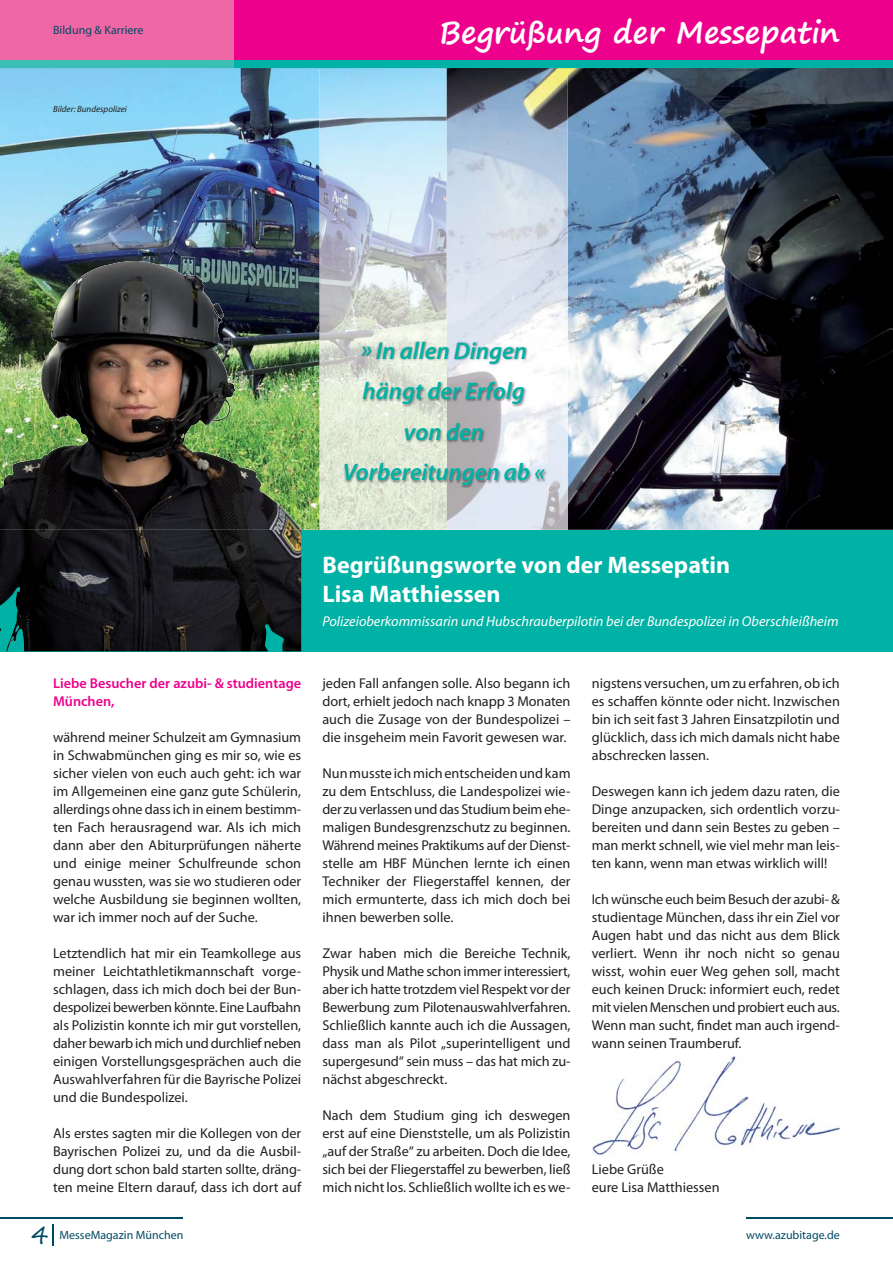
<style>
.page{position:relative;width:893px;height:1263px;background:#fff}
.page>*{position:absolute;margin:0;border:0;box-sizing:border-box;transform-origin:0 0}
.t1{font:700 30px "Segoe Print";color:#fff}
.t2{font:italic 600 24px/40.5px "Myriad Pro";color:#00b2a5;text-align:center}
.t3{font:700 24px/28.8px "Myriad Pro";color:#fff}
.t4{font:14.25px/18px "Myriad Pro";color:#231f20;text-align:justify}
.t5{font:italic 14.25px "Myriad Pro";color:#fff}
.t6{font:600 14.25px/18px "Myriad Pro";color:#ec008c}
.t7{font:12px "Myriad Pro";color:#004963}
.t8{font:italic 9px "Myriad Pro";color:#231f20}
.s1{font-family:"Segoe Print";font-size:24px}
</style>
<div class="page">
<div style="left:234px;top:0;width:659px;height:60px;background:#ec008c"></div>
<div style="left:234px;top:60px;width:659px;height:8px;background:#00b2a5"></div>
<div style="left:0;top:0;width:234px;height:60px;background:#f067a6"></div>
<div style="left:0;top:60px;width:234px;height:8px;background:#3bbeb4"></div>
<img style="left:0;top:68px;width:893px;height:462px">
<img style="left:592px;top:1056px;width:248px;height:100px">
<div style="left:0;top:530px;width:893px;height:122px;background:#00b2a5"></div>
<hr style="left:52px;top:1224px;width:2px;height:22px;background:#004963">
<hr style="left:0;top:1218px;width:183px;height:1px;background:#004963">
<hr style="left:746px;top:1218px;width:147px;height:1px;background:#004963">
<img style="left:0;top:530px;width:301px;height:122px">
<img style="left:49px;top:261px;width:202px;height:269px">
<img style="left:0;top:352px;width:49px;height:178px">
<img style="left:251px;top:468px;width:50px;height:62px">
<img style="left:320px;top:68px;width:248px;height:308px">
<img style="left:527px;top:376px;width:41px;height:154px">
<img style="left:362px;top:488px;width:165px;height:42px">
<img style="left:320px;top:376px;width:42px;height:154px">
<img style="left:344px;top:341px;width:203px;height:147px">
<p class="t7" style="left:53px;top:26px;width:92px">Bildung &amp; Karriere</p>
<h1 class="t1" style="left:439px;top:5px;width:402px">Begrüßung der Messepatin</h1>
<p class="t8" style="left:53px;top:105px;width:75px">Bilder: Bundespolizei</p>
<h2 class="t2" style="left:343px;top:333px;width:204px">» In allen Dingen hängt der Erfolg von den<br>Vorbereitungen ab «</h2>
<p class="t6" style="left:53px;top:675px;width:250px">Liebe Besucher der azubi- &amp; studientage<br>München,</p>
<p class="t4" style="left:53px;top:729px;width:250px">während meiner Schulzeit am Gymnasium in Schwabmünchen ging es mir so, wie es sicher vielen von euch auch geht: ich war im Allgemeinen eine ganz gute Schülerin, allerdings ohne dass ich in einem bestimm&shy;ten Fach herausragend war. Als ich mich dann aber den Abiturprüfungen näherte und einige meiner Schulfreunde schon genau wussten, was sie wo studieren oder welche Ausbildung sie beginnen wollten, war ich immer noch auf der Suche.</p>
<p class="t4" style="left:53px;top:945px;width:250px">Letztendlich hat mir ein Teamkollege aus meiner Leichtathletikmannschaft vorge&shy;schlagen, dass ich mich doch bei der Bun&shy;despolizei bewerben könnte. Eine Laufbahn als Polizistin konnte ich mir gut vorstellen, daher bewarb ich mich und durchlief neben einigen Vorstellungsgesprächen auch die Auswahlverfahren für die Bayrische Polizei und die Bundespolizei.</p>
<p class="t4" style="left:53px;top:1125px;width:250px">Als erstes sagten mir die Kollegen von der Bayrischen Polizei zu, und da die Ausbil&shy;dung dort schon bald starten sollte, dräng&shy;ten meine Eltern darauf, dass ich dort auf</p>
<h2 class="t3" style="left:322px;top:553px;width:409px">Begrüßungsworte von der Messepatin<br>Lisa Matthiessen</h2>
<p class="t5" style="left:322px;top:616px;width:518px">Polizeioberkommissarin und Hubschrauberpilotin bei der Bundespolizei in Oberschleißheim</p>
<p class="t4" style="left:322px;top:675px;width:250px">jeden Fall anfangen solle. Also begann ich dort, erhielt jedoch nach knapp 3 Monaten auch die Zusage von der Bundespolizei – die insgeheim mein Favorit gewesen war.</p>
<p class="t4" style="left:322px;top:765px;width:250px">Nun musste ich mich entscheiden und kam zu dem Entschluss, die Landespolizei wie&shy;der zu verlassen und das Studium beim ehe&shy;maligen Bundesgrenzschutz zu beginnen.<br>Während meines Praktikums auf der Dienst&shy;stelle am HBF München lernte ich einen Techniker der Fliegerstaffel kennen, der mich ermunterte, dass ich mich doch bei ihnen bewerben solle.</p>
<p class="t4" style="left:322px;top:945px;width:250px">Zwar haben mich die Bereiche Technik, Physik und Mathe schon immer interessiert, aber ich hatte trotzdem viel Respekt vor der Bewerbung zum Pilotenauswahlverfahren.<br>Schließlich kannte auch ich die Aussagen, dass man als Pilot „superintelligent und supergesund“ sein muss – das hat mich zu&shy;nächst abgeschreckt.</p>
<p class="t4" style="left:322px;top:1107px;width:250px">Nach dem Studium ging ich deswegen erst auf eine Dienststelle, um als Polizistin „auf der Straße“ zu arbeiten. Doch die Idee, sich bei der Fliegerstaffel zu bewerben, ließ mich nicht los. Schließlich wollte ich es we-</p>
<p class="t4" style="left:592px;top:675px;width:250px">nigstens versuchen, um zu erfahren, ob ich es schaffen könnte oder nicht. Inzwischen bin ich seit fast 3 Jahren Einsatzpilotin und glücklich, dass ich mich damals nicht habe abschrecken lassen.</p>
<p class="t4" style="left:592px;top:783px;width:250px">Deswegen kann ich jedem dazu raten, die Dinge anzupacken, sich ordentlich vorzu&shy;bereiten und dann sein Bestes zu geben – man merkt schnell, wie viel mehr man leis&shy;ten kann, wenn man etwas wirklich will!</p>
<p class="t4" style="left:592px;top:891px;width:250px">Ich wünsche euch beim Besuch der azubi- &amp; studientage München, dass ihr ein Ziel vor Augen habt und das nicht aus dem Blick verliert. Wenn ihr noch nicht so genau wisst, wohin euer Weg gehen soll, macht euch keinen Druck: informiert euch, redet mit vielen Menschen und probiert euch aus.<br>Wenn man sucht, findet man auch irgend&shy;wann seinen Traumberuf.</p>
<p class="t4" style="left:592px;top:1161px;width:129px">Liebe Grüße<br>eure Lisa Matthiessen</p>
<p class="t7" style="left:31px;top:1231px;width:154px"><span class="s1">4</span> MesseMagazin München</p>
<p class="t7" style="left:746px;top:1231px;width:95px">www.azubitage.de</p>
</div>
